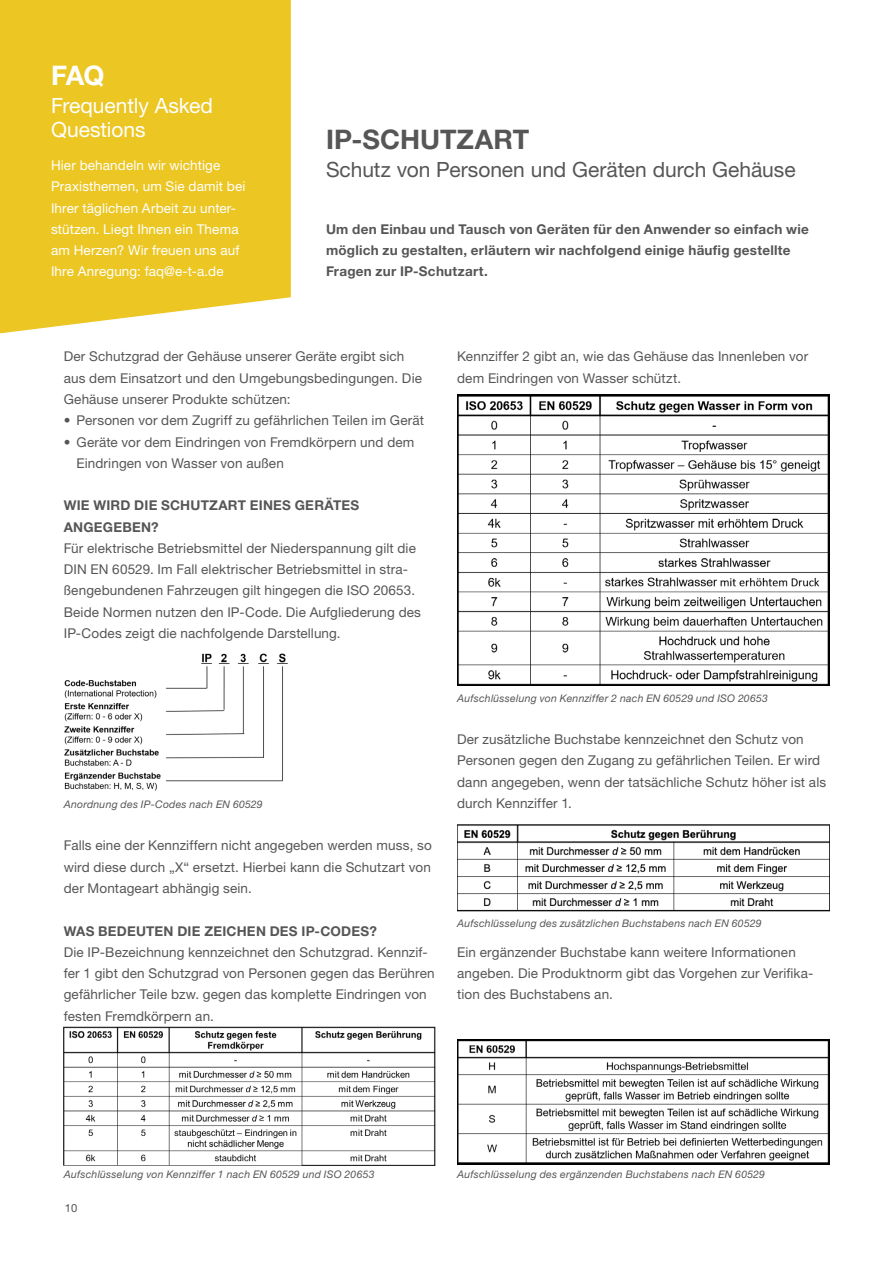
<style>
.page{position:relative;width:893px;height:1263px;background:#fff}
.page>*{position:absolute;margin:0;border:0;box-sizing:border-box;transform-origin:0 0}
.t1{font:700 27px "Helvetica Neue LT";color:#565656}
.t2{font:700 27px "Helvetica Neue LT";color:#fff}
.t3{font:21px "Helvetica Neue LT";letter-spacing:-.005em;color:#565656}
.t4{font:21px/24px "Helvetica Neue LT";letter-spacing:-.005em;color:#fff}
.t5{font:13.5px/21.3px "Helvetica Neue LT";letter-spacing:.01em;color:#565656}
.t6{font:700 13.5px/21.3px "Helvetica Neue LT";letter-spacing:.02em;color:#565656}
.t7{font:13.5px/21.3px "Helvetica Neue LT";letter-spacing:.01em;color:#fff}
.t8{font:11.25px "Helvetica Neue LT";color:#565656}
.t9{font:italic 10.5px "Helvetica Neue LT";letter-spacing:.02em;color:#565656}
</style>
<div class="page">
<div style="left:0;top:0;width:291px;height:333px;background:#ecc623"></div>
<img style="left:64px;top:653px;width:224px;height:138px">
<img style="left:457px;top:394px;width:372px;height:292px">
<img style="left:458px;top:824px;width:371px;height:87px">
<img style="left:64px;top:1026px;width:372px;height:140px">
<img style="left:457px;top:1040px;width:373px;height:124px">
<h1 class="t2" style="left:51px;top:59px;width:55px">FAQ</h1>
<h2 class="t4" style="left:51px;top:94px;width:163px">Frequently Asked<br>Questions</h2>
<p class="t7" style="left:51px;top:154px;width:196px">Hier behandeln wir wichtige<br>Praxisthemen, um Sie damit bei<br>Ihrer täglichen Arbeit zu unter&shy;stützen. Liegt Ihnen ein Thema am Herzen? Wir freuen uns auf<br>Ihre Anregung: faq@e-t-a.de</p>
<h1 class="t1" style="left:326px;top:122px;width:205px">IP-SCHUTZART</h1>
<h2 class="t3" style="left:326px;top:157px;width:471px">Schutz von Personen und Geräten durch Gehäuse</h2>
<p class="t6" style="left:326px;top:218px;width:484px">Um den Einbau und Tausch von Geräten für den Anwender so einfach wie möglich zu gestalten, erläutern wir nachfolgend einige häufig gestellte<br>Fragen zur IP-Schutzart.</p>
<p class="t5" style="left:64px;top:346px;width:360px">Der Schutzgrad der Gehäuse unserer Geräte ergibt sich aus dem Einsatzort und den Umgebungsbedingungen. Die<br>Gehäuse unserer Produkte schützen:</p>
<p class="t5" style="left:64px;top:410px;width:362px">• Personen vor dem Zugriff zu gefährlichen Teilen im Gerät</p>
<p class="t5" style="left:77px;top:431px;width:339px;text-indent:-13px">• Geräte vor dem Eindringen von Fremdkörpern und dem<br>Eindringen von Wasser von außen</p>
<p class="t6" style="left:64px;top:494px;width:297px">WIE WIRD DIE SCHUTZART EINES GERÄTES<br>ANGEGEBEN?</p>
<p class="t5" style="left:64px;top:537px;width:359px">Für elektrische Betriebsmittel der Niederspannung gilt die DIN EN 60529. Im Fall elektrischer Betriebsmittel in stra&shy;ßengebundenen Fahrzeugen gilt hingegen die ISO 20653.<br>Beide Normen nutzen den IP-Code. Die Aufgliederung des IP-Codes zeigt die nachfolgende Darstellung.</p>
<p class="t9" style="left:64px;top:798px;width:200px">Anordnung des IP-Codes nach EN 60529</p>
<p class="t5" style="left:64px;top:835px;width:370px;text-align:justify">Falls eine der Kennziffern nicht angegeben werden muss, so wird diese durch „X“ ersetzt. Hierbei kann die Schutzart von der Montageart abhängig sein.</p>
<p class="t6" style="left:64px;top:920px;width:315px">WAS BEDEUTEN DIE ZEICHEN DES IP-CODES?</p>
<p class="t5" style="left:64px;top:941px;width:372px">Die IP-Bezeichnung kennzeichnet den Schutzgrad. Kennzif&shy;fer 1 gibt den Schutzgrad von Personen gegen das Berühren gefährlicher Teile bzw. gegen das komplette Eindringen von festen Fremdkörpern an.</p>
<p class="t5" style="left:457px;top:346px;width:353px">Kennziffer 2 gibt an, wie das Gehäuse das Innenleben vor dem Eindringen von Wasser schützt.</p>
<p class="t9" style="left:457px;top:692px;width:312px">Aufschlüsselung von Kennziffer 2 nach EN 60529 und ISO 20653</p>
<p class="t5" style="left:457px;top:728px;width:371px">Der zusätzliche Buchstabe kennzeichnet den Schutz von Personen gegen den Zugang zu gefährlichen Teilen. Er wird dann angegeben, wenn der tatsächliche Schutz höher ist als durch Kennziffer 1.</p>
<p class="t9" style="left:457px;top:917px;width:306px">Aufschlüsselung des zusätzlichen Buchstabens nach EN 60529</p>
<p class="t5" style="left:457px;top:941px;width:358px">Ein ergänzender Buchstabe kann weitere Informationen angeben. Die Produktnorm gibt das Vorgehen zur Verifika&shy;tion des Buchstabens an.</p>
<p class="t9" style="left:64px;top:1167px;width:312px">Aufschlüsselung von Kennziffer 1 nach EN 60529 und ISO 20653</p>
<p class="t9" style="left:457px;top:1167px;width:309px">Aufschlüsselung des ergänzenden Buchstabens nach EN 60529</p>
<p class="t8" style="left:65px;top:1201px;width:14px">10</p>
</div>
